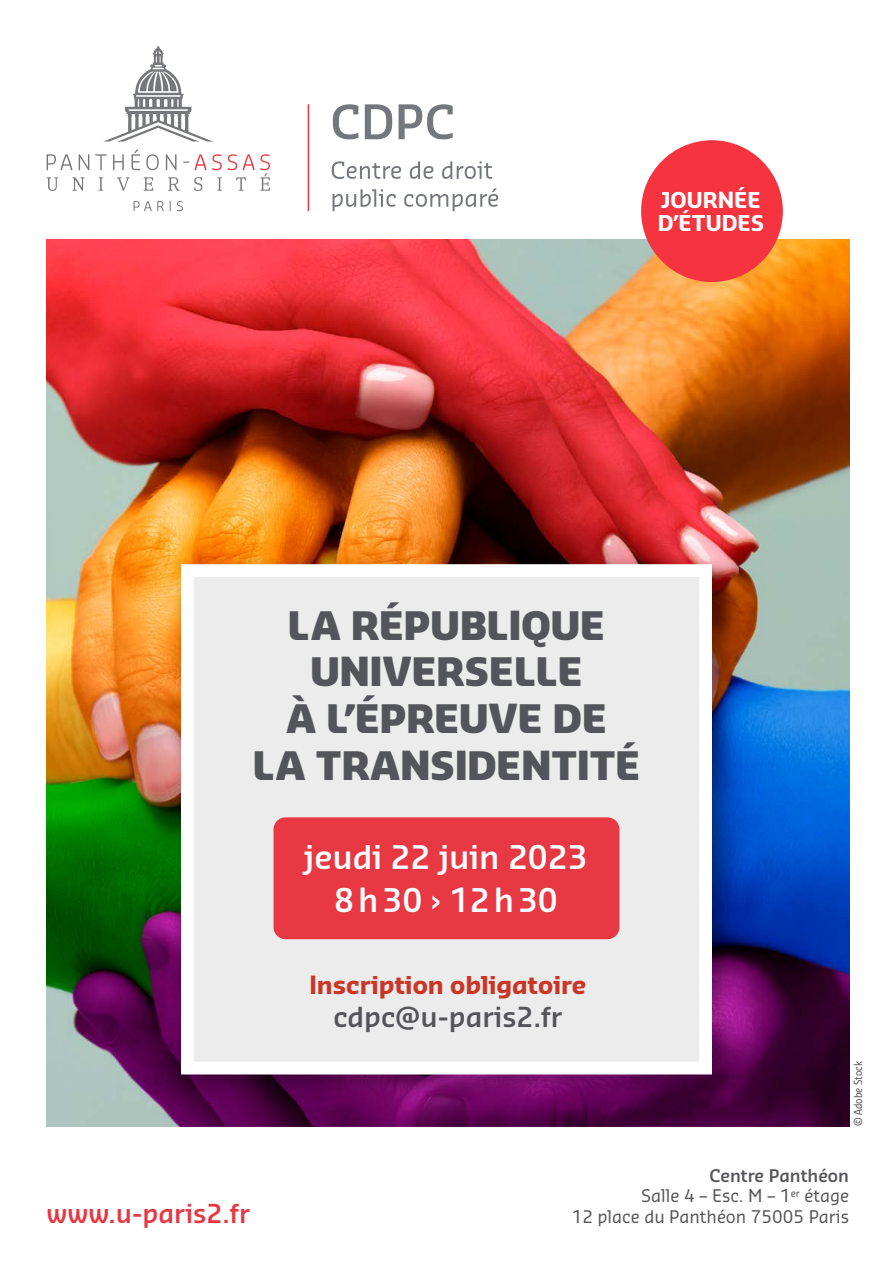
<style>
.page{position:relative;width:893px;height:1263px;background:#fff}
.page>*{position:absolute;margin:0;border:0;box-sizing:border-box;transform-origin:0 0}
.t1{font:900 38.25px/46.8px "Sansa Pro";color:#53555a;text-align:center}
.t2{font:600 31.95px/43.5px "Sansa Pro";color:#fff;text-align:center}
.t3{font:600 27px "Sansa Pro";color:#555559}
.t4{font:600 25.5px "Sansa Pro";color:#e73743}
.t5{font:700 24px "Sansa Pro";color:#ca3625}
.t6{font:700 21.3px/23.4px "Sansa Pro";color:#fff}
.t7{font:17.1px/20.4px "Sansa Pro";color:#555559;text-align:right}
.t8{font:10.65px "Sansa Con Pro";letter-spacing:.005em;color:#555559}
.s1{font-weight:600}
</style>
<div class="page">
<img style="left:47px;top:239px;width:802px;height:887px">
<div style="left:641px;top:140px;width:142px;height:142px;background:#f5343f;border-radius:50%"></div>
<div style="left:170px;top:553px;width:570px;height:550px;background:#000;opacity:.35"></div>
<svg style="left:175px;top:558px;width:543px;height:523px;background:#e8e3e5"></svg>
<div style="left:274px;top:817px;width:345px;height:122px;background:#e83843;border-radius:12px"></div>
<hr style="left:308px;top:104px;width:1px;height:107px;background:#f33540">
<svg style="left:195px;top:154px;width:11px;height:16px"></svg>
<svg style="left:212px;top:154px;width:10px;height:16px"></svg>
<svg style="left:47px;top:154px;width:25px;height:16px"></svg>
<svg style="left:79px;top:154px;width:10px;height:16px"></svg>
<svg style="left:95px;top:154px;width:12px;height:16px"></svg>
<svg style="left:113px;top:154px;width:11px;height:16px"></svg>
<svg style="left:132px;top:149px;width:8px;height:21px"></svg>
<svg style="left:146px;top:154px;width:13px;height:16px"></svg>
<svg style="left:166px;top:154px;width:10px;height:16px"></svg>
<svg style="left:134px;top:201px;width:30px;height:10px"></svg>
<svg style="left:177px;top:201px;width:6px;height:10px"></svg>
<svg style="left:47px;top:177px;width:11px;height:14px"></svg>
<svg style="left:72px;top:177px;width:13px;height:14px"></svg>
<svg style="left:99px;top:177px;width:4px;height:14px"></svg>
<svg style="left:117px;top:177px;width:13px;height:14px"></svg>
<svg style="left:144px;top:177px;width:9px;height:14px"></svg>
<svg style="left:168px;top:177px;width:12px;height:14px"></svg>
<svg style="left:194px;top:177px;width:8px;height:14px"></svg>
<svg style="left:217px;top:177px;width:5px;height:14px"></svg>
<svg style="left:228px;top:154px;width:42px;height:37px"></svg>
<svg style="left:103px;top:46px;width:110px;height:96px"></svg>
<svg style="left:333px;top:104px;width:25px;height:35px"></svg>
<svg style="left:365px;top:104px;width:27px;height:35px"></svg>
<svg style="left:399px;top:104px;width:54px;height:35px"></svg>
<svg style="left:332px;top:161px;width:69px;height:18px"></svg>
<svg style="left:410px;top:161px;width:23px;height:18px"></svg>
<svg style="left:442px;top:161px;width:50px;height:18px"></svg>
<svg style="left:333px;top:189px;width:63px;height:22px"></svg>
<svg style="left:404px;top:188px;width:94px;height:23px"></svg>
<p class="t6" style="left:658px;top:188px;width:108px">JOURNÉE<br>D’ÉTUDES</p>
<h1 class="t1" style="left:253px;top:602px;width:389px">LA RÉPUBLIQUE<br>UNIVERSELLE<br>À L’ÉPREUVE DE<br>LA TRANSIDENTITÉ</h1>
<h2 class="t2" style="left:304px;top:835px;width:285px">jeudi 22 juin 2023<br>8h30 › 12h30</h2>
<h3 class="t5" style="left:309px;top:969px;width:278px">Inscription obligatoire</h3>
<h3 class="t3" style="left:333px;top:998px;width:230px">cdpc@u-paris2.fr</h3>
<p class="t8" style="left:851px;top:1126px;width:66px;rotate:-90deg">© Adobe Stock</p>
<p class="t7" style="left:641px;top:1165px;width:210px"><span class="s1">Centre Panthéon<br></span>Salle 4 – Esc. M – 1<sup>er</sup> étage</p>
<h3 class="t4" style="left:47px;top:1196px;width:205px">www.u-paris2.fr</h3>
<p class="t7" style="left:572px;top:1206px;width:279px">12 place du Panthéon 75005 Paris</p>
</div>
